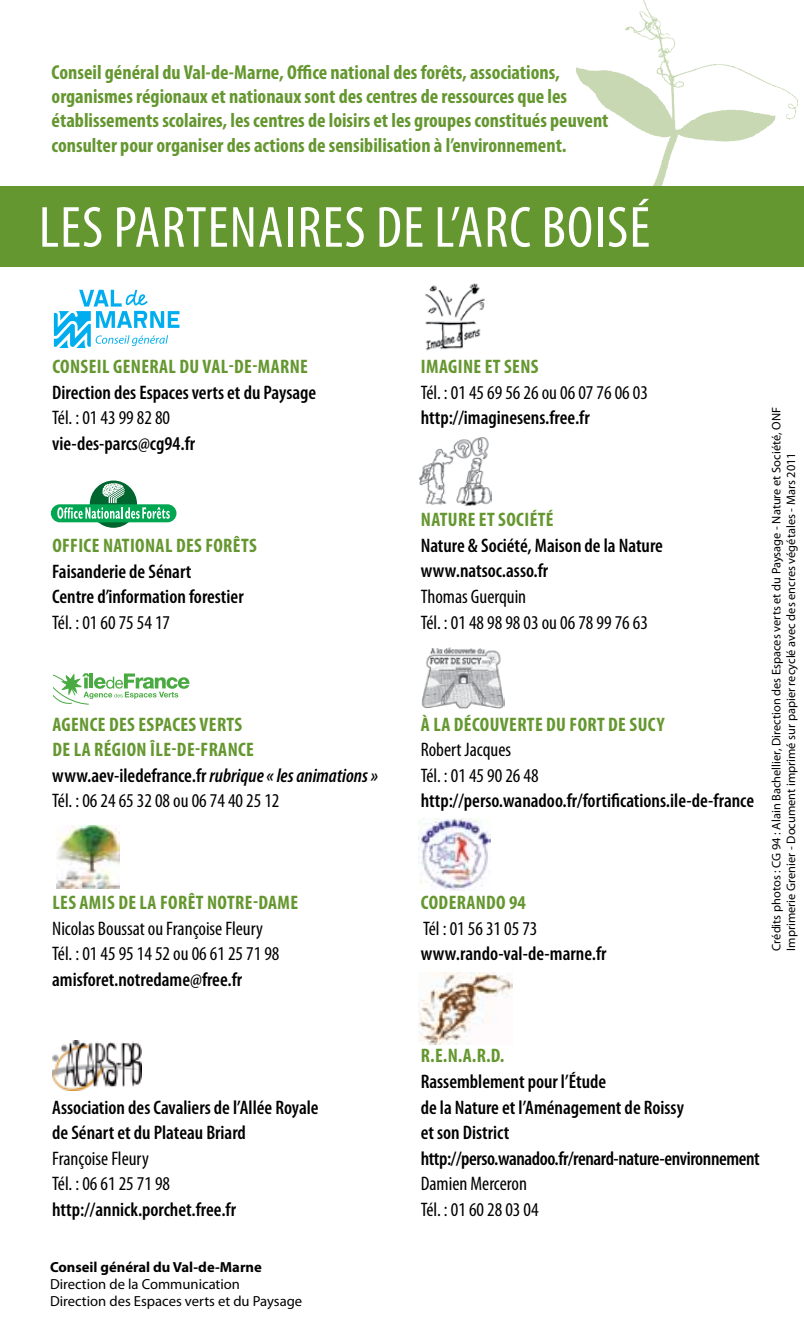
<style>
.page{position:relative;width:804px;height:1340px;background:#fff}
.page>*{position:absolute;margin:0;border:0;box-sizing:border-box;transform-origin:0 0}
.t1{font:condensed 58.5px "Myriad Pro";letter-spacing:.02em;color:#fff}
.t2{font:700 condensed 20.25px/24.3px "Myriad Pro";color:#659730}
.t3{font:600 condensed 19.57px/25.4px "Myriad Pro";color:#000}
.t4{font:700 condensed 19.57px/25.4px "Myriad Pro";letter-spacing:.02em;color:#659730}
.t5{font:condensed 19.57px/25.4px "Myriad Pro";color:#000}
.t6{font:14.62px/16.9px "Myriad Pro";color:#000}
.t7{font:700 14.62px "Myriad Pro";color:#000}
.t8{font:12.38px/14.8px "Myriad Pro";color:#000}
.s1{font-weight:600;color:#000}
.s2{font-weight:600;font-style:italic;color:#000}
.s3{font-weight:400;color:#000}
</style>
<div class="page">
<svg style="left:573px;top:0;width:225px;height:187px"></svg>
<div style="left:0;top:187px;width:804px;height:80px;background:#659730"></div>
<img style="left:425px;top:283px;width:60px;height:68px">
<svg style="left:90px;top:480px;width:47px;height:48px"></svg>
<svg style="left:51px;top:504px;width:125px;height:18px"></svg>
<div style="left:57px;top:507px;width:6px;height:11px;background:#fff;border-radius:50%"></div>
<svg style="left:59px;top:483px;width:111px;height:35px"></svg>
<svg style="left:54px;top:673px;width:136px;height:32px"></svg>
<img style="left:57px;top:825px;width:63px;height:63px">
<svg style="left:54px;top:289px;width:125px;height:59px"></svg>
<img style="left:52px;top:1040px;width:90px;height:50px">
<img style="left:419px;top:973px;width:94px;height:71px">
<img style="left:419px;top:819px;width:71px;height:71px">
<img style="left:421px;top:647px;width:83px;height:61px">
<img style="left:419px;top:437px;width:72px;height:69px">
<p class="t2" style="left:52px;top:59px;width:558px">Conseil général du Val-de-Marne, Office national des forêts, associations, organismes régionaux et nationaux sont des centres de ressources que les établissements scolaires, les centres de loisirs et les groupes constitués peuvent consulter pour organiser des actions de sensibilisation à l’environnement.</p>
<h1 class="t1" style="left:39px;top:192px;width:612px">les partenaires de l’arc boisé</h1>
<p class="t4" style="left:52px;top:354px;width:257px">Conseil général du Val-de-Marne</p>
<p class="t3" style="left:52px;top:380px;width:265px">Direction des Espaces verts et du Paysage</p>
<p class="t5" style="left:52px;top:405px;width:119px">Tél. : 01 43 99 82 80</p>
<p class="t3" style="left:52px;top:431px;width:144px">vie-des-parcs@cg94.fr</p>
<p class="t4" style="left:52px;top:532px;width:206px">Office National des Forêts</p>
<p class="t3" style="left:52px;top:558px;width:193px">Faisanderie de Sénart<br>Centre d’information forestier</p>
<p class="t5" style="left:52px;top:609px;width:119px">Tél. : 01 60 75 54 17</p>
<p class="t4" style="left:52px;top:711px;width:327px">Agence des Espaces Verts<br>de la Région Île-de-France <span class="s1">www.aev-iledefrance.fr</span> <span class="s2">rubrique « les animations » </span><span class="s3">Tél. : 06 24 65 32 08 ou 06 74 40 25 12</span></p>
<p class="t4" style="left:52px;top:889px;width:247px">Les Amis de la Forêt Notre-Dame</p>
<p class="t5" style="left:52px;top:915px;width:229px">Nicolas Boussat ou Françoise Fleury<br>Tél. : 01 45 95 14 52 ou 06 61 25 71 98</p>
<p class="t3" style="left:52px;top:967px;width:191px">amisforet.notredame@free.fr</p>
<p class="t3" style="left:52px;top:1094px;width:268px">Association des Cavaliers de l’Allée Royale de Sénart et du Plateau Briard</p>
<p class="t5" style="left:52px;top:1145px;width:119px">Françoise Fleury<br>Tél. : 06 61 25 71 98</p>
<p class="t3" style="left:52px;top:1196px;width:185px">http://annick.porchet.free.fr</p>
<p class="t7" style="left:50px;top:1257px;width:213px">Conseil général du Val-de-Marne</p>
<p class="t6" style="left:50px;top:1275px;width:254px">Direction de la Communication<br>Direction des Espaces verts et du Paysage</p>
<p class="t4" style="left:421px;top:353px;width:119px">Imagine et Sens</p>
<p class="t5" style="left:421px;top:379px;width:229px">Tél. : 01 45 69 56 26 ou 06 07 76 06 03</p>
<p class="t3" style="left:421px;top:405px;width:170px">http://imaginesens.free.fr</p>
<p class="t4" style="left:421px;top:507px;width:134px">Nature et Société</p>
<p class="t3" style="left:421px;top:533px;width:244px">Nature &amp; Société, Maison de la Nature www.natsoc.asso.fr</p>
<p class="t5" style="left:421px;top:583px;width:229px">Thomas Guerquin<br>Tél. : 01 48 98 98 03 ou 06 78 99 76 63</p>
<p class="t4" style="left:421px;top:711px;width:245px">À la Découverte du fort de Sucy</p>
<p class="t5" style="left:421px;top:736px;width:119px">Robert Jacques<br>Tél. : 01 45 90 26 48</p>
<p class="t3" style="left:421px;top:788px;width:335px">http://perso.wanadoo.fr/fortifications.ile-de-france</p>
<p class="t4" style="left:421px;top:889px;width:106px">Coderando 94</p>
<p class="t5" style="left:423px;top:915px;width:116px">Tél : 01 56 31 05 73</p>
<p class="t3" style="left:421px;top:941px;width:187px">www.rando-val-de-marne.fr</p>
<p class="t8" style="left:768px;top:950px;width:545px;rotate:-90deg">Crédits photos : CG 94 : Alain Bachellier, Direction des Espaces verts et du Paysage - Nature et Société, ONF<br>Imprimerie Grenier - Document imprimé sur papier recyclé avec des encres végétales - Mars 2011</p>
<p class="t4" style="left:421px;top:1042px;width:85px">R.E.N.A.R.D.</p>
<p class="t3" style="left:421px;top:1069px;width:341px">Rassemblement pour l’Étude<br>de la Nature et l’Aménagement de Roissy<br>et son District http://perso.wanadoo.fr/renard-nature-environnement</p>
<p class="t5" style="left:421px;top:1170px;width:119px">Damien Merceron<br>Tél. : 01 60 28 03 04</p>
</div>
